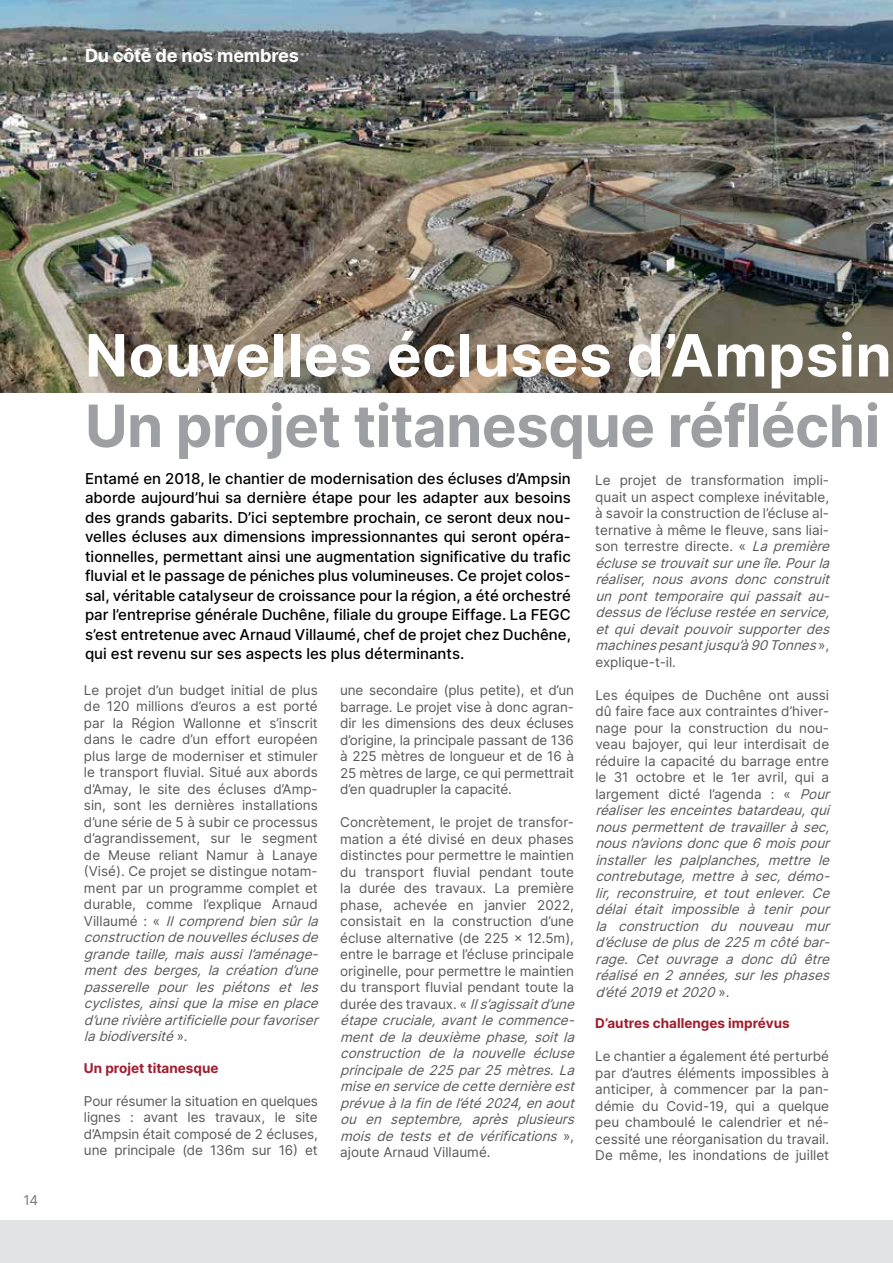
<style>
.page{position:relative;width:893px;height:1263px;background:#fff}
.page>*{position:absolute;margin:0;border:0;box-sizing:border-box;transform-origin:0 0}
.t1{font:700 58.35px "Inter";letter-spacing:-.01em;color:#9d9fa2}
.t2{font:700 58.35px "Inter";letter-spacing:.01em;color:#fff}
.t3{font:700 18px "Inter";letter-spacing:-.01em;color:#fff}
.t4{font:500 15px/19.5px "Inter";color:#000;text-align:justify}
.t5{font:13.5px/16.5px "Inter";color:#58595b;text-align:justify}
.t6{font:italic 13.5px/16.5px "Inter";color:#58595b}
.t7{font:700 13.5px "Inter";color:#9f1d2e}
.t8{font:13.5px "Inter";color:#77787b}
.s1{font-style:normal}
.s2{font-style:italic}
</style>
<div class="page">
<div style="left:0;top:1220px;width:893px;height:43px;background:#e2e3e4"></div>
<img style="left:0;top:0;width:893px;height:393px">
<h2 class="t3" style="left:85px;top:42px;width:215px">Du côté de nos membres</h2>
<p class="t8" style="left:23px;top:1190px;width:16px">14</p>
<h1 class="t2" style="left:85px;top:313px;width:808px">Nouvelles écluses d’Ampsin</h1>
<h1 class="t1" style="left:85px;top:383px;width:797px">Un projet titanesque réfléchi</h1>
<p class="t6" style="left:595px;top:472px;width:240px"><span class="s1">Le projet de transformation impli&shy;quait un aspect complexe inévitable, à savoir la construction de l’écluse al&shy;ternative à même le fleuve, sans liai&shy;son terrestre directe. «</span> Lapremière éclusesetrouvaitsuruneîle.Pourla réaliser, nous avons donc construit un pont temporaire qui passait au&shy;dessusdel’écluserestéeenservice, etquidevaitpouvoirsupporterdes machinespesantjusqu’à90Tonnes<span class="s1">» , explique-t-il.</span></p>
<p class="t6" style="left:595px;top:686px;width:240px"><span class="s1">Les équipes de Duchêne ont aussi dû faire face aux contraintes d’hiver&shy;nage pour la construction du nou&shy;veau bajoyer, qui leur interdisait de réduire la capacité du barrage entre le 31 octobre et le 1er avril, qui a largement dicté l’agenda : «</span> Pour réaliserlesenceintesbatardeau,qui nouspermettentdetravailleràsec, nousn’avionsdoncque6moispour installer les palplanches, mettre le contrebutage, mettre à sec, démo&shy;lir, reconstruire, et tout enlever. Ce délai était impossible à tenir pour la construction du nouveau mur d’éclusedeplusde225m côtébar&shy;rage. Cet ouvrage a donc dû être réaliséen2années,surlesphases d’été2019et2020<span class="s1">» .</span></p>
<p class="t7" style="left:595px;top:1013px;width:196px">D’autres challenges imprévus</p>
<p class="t5" style="left:595px;top:1048px;width:235px">Le chantier a également été perturbé par d’autres éléments impossibles à anticiper, à commencer par la pan&shy;démie du Covid-19, qui a quelque peu chamboulé le calendrier et né&shy;cessité une réorganisation du travail.<br>De même, les inondations de juillet</p>
<p class="t4" style="left:85px;top:468px;width:487px">Entamé en 2018, le chantier de modernisation des écluses d’Ampsin aborde aujourd’hui sa dernière étape pour les adapter aux besoins des grands gabarits. D’ici septembre prochain, ce seront deux nou&shy;velles écluses aux dimensions impressionnantes qui seront opéra&shy;tionnelles, permettant ainsi une augmentation significative du trafic fluvial et le passage de péniches plus volumineuses. Ce projet colos&shy;sal, véritable catalyseur de croissance pour la région, a été orchestré par l’entreprise générale Duchêne, filiale du groupe Eiffage. La FEGC s’est entretenue avec Arnaud Villaumé, chef de projet chez Duchêne, qui est revenu sur ses aspects les plus déterminants.</p>
<p class="t5" style="left:340px;top:682px;width:235px">une secondaire (plus petite), et d’un barrage. Le projet vise à donc agran&shy;dir les dimensions des deux écluses d’origine, la principale passant de 136 à 225 mètres de longueur et de 16 à 25 mètres de large, ce qui permettrait d’en quadrupler la capacité.</p>
<p class="t5" style="left:340px;top:814px;width:240px;text-align:left">Concrètement, le projet de transfor&shy;mation a été divisé en deux phases distinctes pour permettre le maintien du transport fluvial pendant toute la durée des travaux. La première phase, achevée en janvier 2022, consistait en la construction d’une écluse alternative (de 225 x 12.5m), entre le barrage et l’écluse principale originelle, pour permettre le maintien du transport fluvial pendant toute la d u ré e d e s t ra va u x . « <span class="s2">Ils’agissaitd’une étapecruciale,avantlecommence&shy;ment de la deuxième phase, soit la construction de la nouvelle écluse principalede225par25mètres.La miseenservicedecettedernièreest prévueàlafindel’été2024,enaout ou en septembre, après plusieurs mois de tests et de vérifications</span> » , ajoute Arnaud Villaumé.</p>
<p class="t5" style="left:84px;top:681px;width:240px;text-align:left">Le projet d’un budget initial de plus de 120 millions d’euros a est porté par la Région Wallonne et s’inscrit dans le cadre d’un effort européen plus large de moderniser et stimuler le transport fluvial. Situé aux abords d’Amay, le site des écluses d’Amp&shy;sin, sont les dernières installations d’une série de 5 à subir ce processus d’agrandissement, sur le segment de Meuse reliant Namur à Lanaye (Visé). Ce projet se distingue notam&shy;ment par un programme complet et durable, comme l’explique Arnaud V i l l a u m é : « <span class="s2">Ilcomprendbiensûrla constructiondenouvelleséclusesde grandetaille,maisaussil’aménage&shy;ment des berges, la création d’une passerelle pour les piétons et les cyclistes,ainsiquelamiseenplace d’unerivièreartificiellepourfavoriser labiodiversité</span>» .</p>
<p class="t7" style="left:84px;top:1058px;width:136px">Un projet titanesque</p>
<p class="t5" style="left:84px;top:1092px;width:235px">Pour résumer la situation en quelques lignes : avant les travaux, le site d’Ampsin était composé de 2 écluses, une principale (de 136m sur 16) et</p>
</div>
